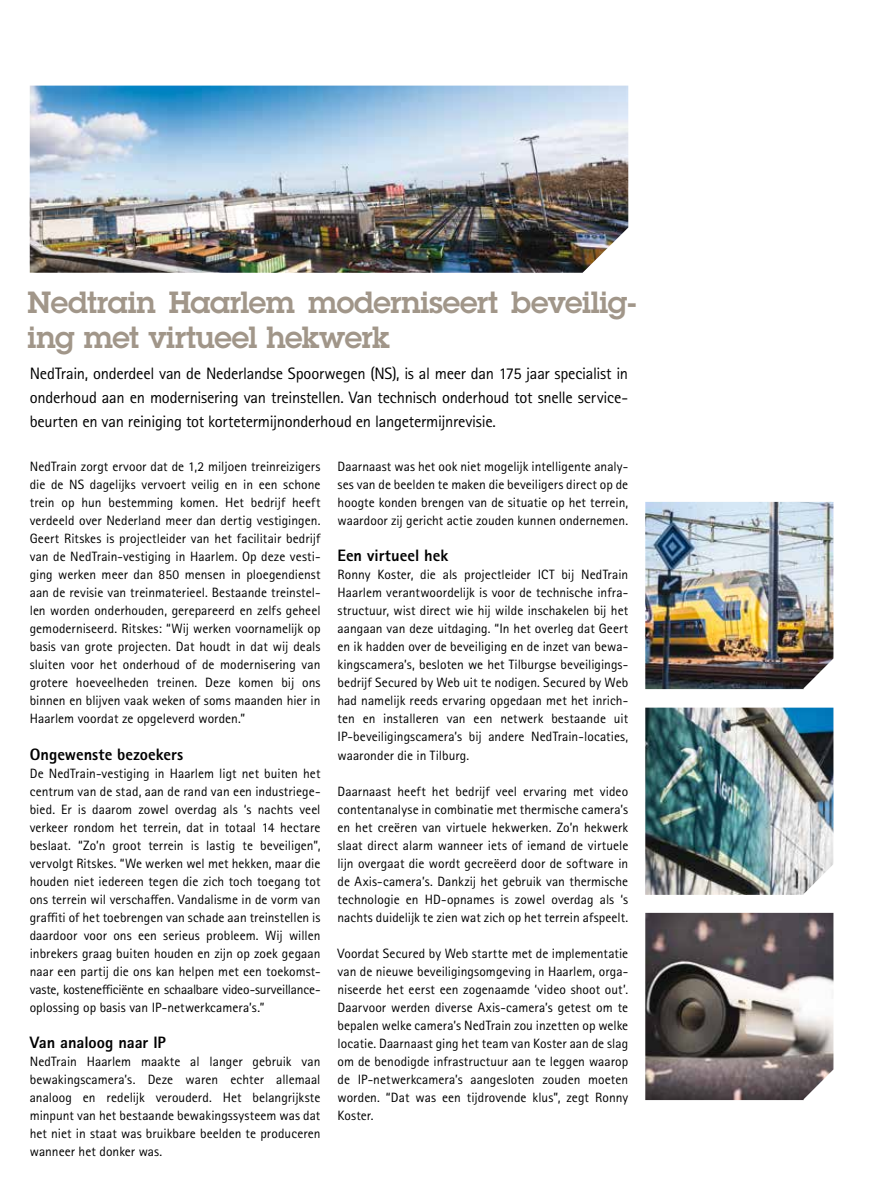
<style>
.page{position:relative;width:893px;height:1191px;background:#fff}
.page>*{position:absolute;margin:0;border:0;box-sizing:border-box;transform-origin:0 0}
.t1{font:600 30px/34.5px "Lubalin Graph ECG";letter-spacing:-.015em;color:#a19689}
.t2{font:16.5px/24px "Rotis Sans Serif Pro";letter-spacing:-.015em;color:#000;text-align:justify}
.t3{font:800 16.5px "Rotis Sans Serif Pro";color:#000}
.t4{font:13.5px/18px "Rotis Sans Serif Pro";letter-spacing:.005em;color:#000;text-align:justify}
</style>
<div class="page">
<img style="left:30px;top:86px;width:598px;height:187px">
<img style="left:645px;top:913px;width:188px;height:187px">
<img style="left:645px;top:707px;width:188px;height:188px">
<img style="left:645px;top:502px;width:188px;height:187px">
<h1 class="t1" style="left:28px;top:286px;width:611px">Nedtrain Haarlem moderniseert beveilig&shy;ing met virtueel hekwerk</h1>
<p class="t2" style="left:30px;top:361px;width:600px">NedTrain, onderdeel van de Nederlandse Spoorwegen (NS), is al meer dan 175 jaar specialist in onderhoud aan en modernisering van treinstellen. Van technisch onderhoud tot snelle service&shy;beurten en van reiniging tot kortetermijnonderhoud en langetermijnrevisie.</p>
<p class="t4" style="left:30px;top:458px;width:292px">NedTrain zorgt ervoor dat de 1,2 miljoen treinreizigers die de NS dagelijks vervoert veilig en in een schone trein op hun bestemming komen. Het bedrijf heeft verdeeld over Nederland meer dan dertig vestigingen.<br>Geert Ritskes is projectleider van het facilitair bedrijf van de NedTrain-vestiging in Haarlem. Op deze vesti&shy;ging werken meer dan 850 mensen in ploegendienst aan de revisie van treinmaterieel. Bestaande treinstel&shy;len worden onderhouden, gerepareerd en zelfs geheel gemoderniseerd. Ritskes: “Wij werken voornamelijk op basis van grote projecten. Dat houdt in dat wij deals sluiten voor het onderhoud of de modernisering van grotere hoeveelheden treinen. Deze komen bij ons binnen en blijven vaak weken of soms maanden hier in Haarlem voordat ze opgeleverd worden.”</p>
<p class="t3" style="left:30px;top:743px;width:155px">Ongewenste bezoekers</p>
<p class="t4" style="left:30px;top:764px;width:292px">De NedTrain-vestiging in Haarlem ligt net buiten het centrum van de stad, aan de rand van een industriege&shy;bied. Er is daarom zowel overdag als ‘s nachts veel verkeer rondom het terrein, dat in totaal 14 hectare beslaat. “Zo’n groot terrein is lastig te beveiligen”, vervolgt Ritskes. “We werken wel met hekken, maar die houden niet iedereen tegen die zich toch toegang tot ons terrein wil verschaffen. Vandalisme in de vorm van graffiti of het toebrengen van schade aan treinstellen is daardoor voor ons een serieus probleem. Wij willen inbrekers graag buiten houden en zijn op zoek gegaan naar een partij die ons kan helpen met een toekomst&shy;vaste, kostenefficiënte en schaalbare video-surveillance&shy;oplossing op basis van IP-netwerkcamera’s.”</p>
<p class="t3" style="left:30px;top:1031px;width:138px">Van analoog naar IP</p>
<p class="t4" style="left:30px;top:1052px;width:292px">NedTrain Haarlem maakte al langer gebruik van bewakingscamera’s. Deze waren echter allemaal analoog en redelijk verouderd. Het belangrijkste minpunt van het bestaande bewakingssysteem was dat het niet in staat was bruikbare beelden te produceren wanneer het donker was.</p>
<p class="t4" style="left:337px;top:458px;width:292px">Daarnaast was het ook niet mogelijk intelligente analy&shy;ses van de beelden te maken die beveiligers direct op de hoogte konden brengen van de situatie op het terrein, waardoor zij gericht actie zouden kunnen ondernemen.</p>
<p class="t3" style="left:338px;top:545px;width:112px">Een virtueel hek</p>
<p class="t4" style="left:338px;top:566px;width:292px">Ronny Koster, die als projectleider ICT bij NedTrain Haarlem verantwoordelijk is voor de technische infra&shy;structuur, wist direct wie hij wilde inschakelen bij het aangaan van deze uitdaging. “In het overleg dat Geert en ik hadden over de beveiliging en de inzet van bewa&shy;kingscamera’s, besloten we het Tilburgse beveiligings&shy;bedrijf Secured by Web uit te nodigen. Secured by Web had namelijk reeds ervaring opgedaan met het inrich&shy;ten en installeren van een netwerk bestaande uit IP-beveiligingscamera’s bij andere NedTrain-locaties, waaronder die in Tilburg.</p>
<p class="t4" style="left:338px;top:782px;width:292px">Daarnaast heeft het bedrijf veel ervaring met video contentanalyse in combinatie met thermische camera’s en het creëren van virtuele hekwerken. Zo’n hekwerk slaat direct alarm wanneer iets of iemand de virtuele lijn overgaat die wordt gecreëerd door de software in de Axis-camera’s. Dankzij het gebruik van thermische technologie en HD-opnames is zowel overdag als ‘s nachts duidelijk te zien wat zich op het terrein afspeelt.</p>
<p class="t4" style="left:338px;top:944px;width:292px">Voordat Secured by Web startte met de implementatie van de nieuwe beveiligingsomgeving in Haarlem, orga&shy;niseerde het eerst een zogenaamde ‘video shoot out’.<br>Daarvoor werden diverse Axis-camera’s getest om te bepalen welke camera’s NedTrain zou inzetten op welke locatie. Daarnaast ging het team van Koster aan de slag om de benodigde infrastructuur aan te leggen waarop de IP-netwerkcamera’s aangesloten zouden moeten worden. “Dat was een tijdrovende klus”, zegt Ronny Koster.</p>
</div>
